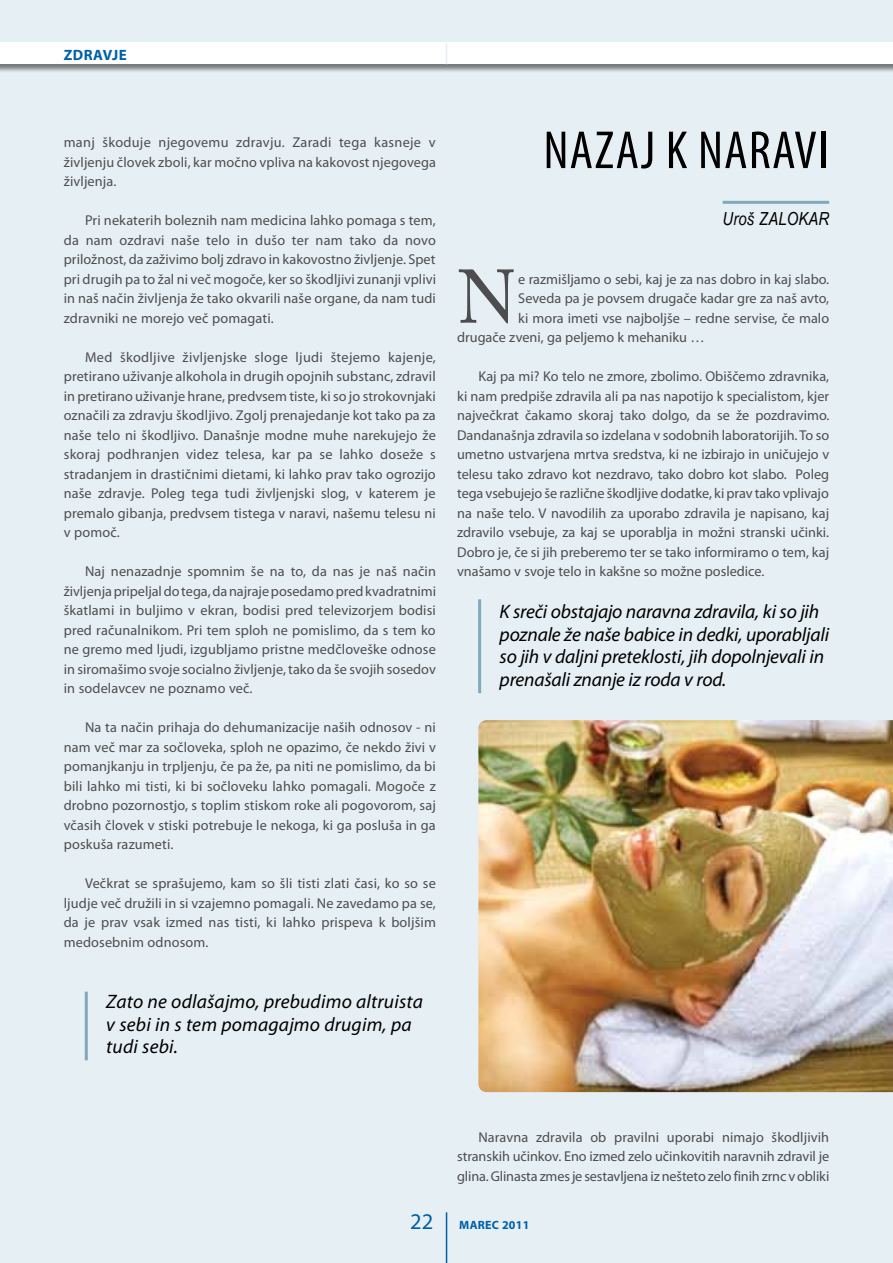
<style>
.page{position:relative;width:893px;height:1263px;background:#e6eff3}
.page>*{position:absolute;margin:0;border:0;box-sizing:border-box;transform-origin:0 0}
.t1{font:75px "Adobe Caslon Pro";color:#4d4d4f}
.t2{font:condensed 54px "Myriad Pro";letter-spacing:.02em;color:#000}
.t3{font:italic 19.5px/22.5px "Myriad Pro";letter-spacing:-.01em;color:#000}
.t4{font:italic 19.5px/22.5px "Myriad Pro";letter-spacing:.01em;color:#000}
.t5{font:italic 18px "Arial Narrow";color:#000}
.t6{font:700 15px "Myriad Pro";letter-spacing:.03em;color:#0060a9}
.t7{font:14.25px/19.5px "Myriad Pro";letter-spacing:.005em;color:#4d4d4f;text-align:justify}
.t8{font:700 12px "Myriad Pro";letter-spacing:.02em;color:#0060a9}
.s1{font-weight:400;font-size:22.5px}
.s2{font-style:inherit}
</style>
<div class="page">
<div style="left:0;top:42px;width:893px;height:31px;background:#000;opacity:.5"></div>
<div style="left:0;top:43px;width:893px;height:21px;background:#fff"></div>
<hr style="left:446px;top:1212px;width:1px;height:51px;background:#0060a9">
<hr style="left:723px;top:201px;width:106px;height:3px;background:#80a9bd">
<hr style="left:478px;top:599px;width:3px;height:94px;background:#80a9bd">
<img style="left:478px;top:720px;width:415px;height:372px">
<hr style="left:85px;top:992px;width:3px;height:68px;background:#80a9bd">
<svg style="left:446px;top:43px;width:1px;height:21px"></svg>
<p class="t6" style="left:64px;top:45px;width:64px">ZDRAVJE</p>
<p class="t7" style="left:64px;top:132px;width:374px">manj škoduje njegovemu zdravju. Zaradi tega kasneje v življenju človek zboli, kar močno vpliva na kakovost njegovega življenja.</p>
<p class="t7" style="left:64px;top:210px;width:374px;text-indent:21px">Pri nekaterih boleznih nam medicina lahko pomaga s tem, da nam ozdravi naše telo in dušo ter nam tako da novo priložnost, da zaživimo bolj zdravo in kakovostno življenje. Spet pri drugih pa to žal ni več mogoče, ker so škodljivi zunanji vplivi in naš način življenja že tako okvarili naše organe, da nam tudi zdravniki ne morejo več pomagati.</p>
<p class="t7" style="left:64px;top:347px;width:374px;text-indent:21px">Med škodljive življenjske sloge ljudi štejemo kajenje, pretirano uživanje alkohola in drugih opojnih substanc, zdravil in pretirano uživanje hrane, predvsem tiste, ki so jo strokovnjaki označili za zdravju škodljivo. Zgolj prenajedanje kot tako pa za naše telo ni škodljivo. Današnje modne muhe narekujejo že skoraj podhranjen videz telesa, kar pa se lahko doseže s stradanjem in drastičnimi dietami, ki lahko prav tako ogrozijo naše zdravje. Poleg tega tudi življenjski slog, v katerem je premalo gibanja, predvsem tistega v naravi, našemu telesu ni v pomoč.</p>
<p class="t7" style="left:64px;top:561px;width:374px;text-indent:21px">Naj nenazadnje spomnim še na to, da nas je naš način življenja pripeljal do tega, da najraje posedamo pred kvadratnimi škatlami in buljimo v ekran, bodisi pred televizorjem bodisi pred računalnikom. Pri tem sploh ne pomislimo, da s tem ko ne gremo med ljudi, izgubljamo pristne medčloveške odnose in siromašimo svoje socialno življenje, tako da še svojih sosedov in sodelavcev ne poznamo več.</p>
<p class="t7" style="left:64px;top:717px;width:374px;text-indent:21px">Na ta način prihaja do dehumanizacije naših odnosov - ni nam več mar za sočloveka, sploh ne opazimo, če nekdo živi v pomanjkanju in trpljenju, če pa že, pa niti ne pomislimo, da bi bili lahko mi tisti, ki bi sočloveku lahko pomagali. Mogoče z drobno pozornostjo, s toplim stiskom roke ali pogovorom, saj včasih človek v stiski potrebuje le nekoga, ki ga posluša in ga poskuša razumeti.</p>
<p class="t7" style="left:64px;top:873px;width:374px;text-indent:21px">Večkrat se sprašujemo, kam so šli tisti zlati časi, ko so se ljudje več družili in si vzajemno pomagali. Ne zavedamo pa se, da je prav vsak izmed nas tisti, ki lahko prispeva k boljšim medosebnim odnosom.</p>
<h3 class="t4" style="left:106px;top:990px;width:318px">Zato ne odlašajmo, prebudimo altruista v sebi in s tem pomagajmo drugim, pa tudi sebi.</h3>
<h2 class="t2" style="left:543px;top:118px;width:287px">NAZAJ K NARAVI</h2>
<p class="t5" style="left:723px;top:206px;width:76px">Uroš ZALOKAR</p>
<h1 class="t1" style="left:457px;top:253px;width:61px">N</h1>
<p class="t7" style="left:518px;top:269px;width:312px">e razmišljamo o sebi, kaj je za nas dobro in kaj slabo.</p>
<p class="t7" style="left:518px;top:288px;width:312px">Seveda pa je povsem drugače kadar gre za naš avto,</p>
<p class="t7" style="left:518px;top:308px;width:312px">ki mora imeti vse najboljše – redne servise, če malo</p>
<p class="t7" style="left:457px;top:327px;width:249px">drugače zveni, ga peljemo k mehaniku …</p>
<p class="t7" style="left:457px;top:366px;width:374px;text-indent:21px">Kaj pa mi? Ko telo ne zmore, zbolimo. Obiščemo zdravnika, ki nam predpiše zdravila ali pa nas napotijo k specialistom, kjer največkrat čakamo skoraj tako dolgo, da se že pozdravimo.<br>Dandanašnja zdravila so izdelana v sodobnih laboratorijih. To so umetno ustvarjena mrtva sredstva, ki ne izbirajo in uničujejo v telesu tako zdravo kot nezdravo, tako dobro kot slabo. Poleg tega vsebujejo še različne škodljive dodatke, ki prav tako vplivajo na naše telo. V navodilih za uporabo zdravila je napisano, kaj zdravilo vsebuje, za kaj se uporablja in možni stranski učinki.<br>Dobro je, če si jih preberemo ter se tako informiramo o tem, kaj vnašamo v svoje telo in kakšne so možne posledice.</p>
<h3 class="t3" style="left:500px;top:600px;width:331px">K sreči obstajajo naravna zdravila, ki so jih poznale že naše babice in dedki, uporabljali so jih v daljni preteklosti, jih dopolnjevali in prenašali znanje iz roda v rod.</h3>
<p class="t7" style="left:457px;top:1127px;width:374px;text-indent:21px">Naravna zdravila ob pravilni uporabi nimajo škodljivih stranskih učinkov. Eno izmed zelo učinkovitih naravnih zdravil je glina. Glinasta zmes je sestavljena iz nešteto zelo finih zrnc v obliki</p>
<p class="t8" style="left:410px;top:1217px;width:121px"><span class="s1">22</span> MAREC <span class="s2">2011</span></p>
</div>
